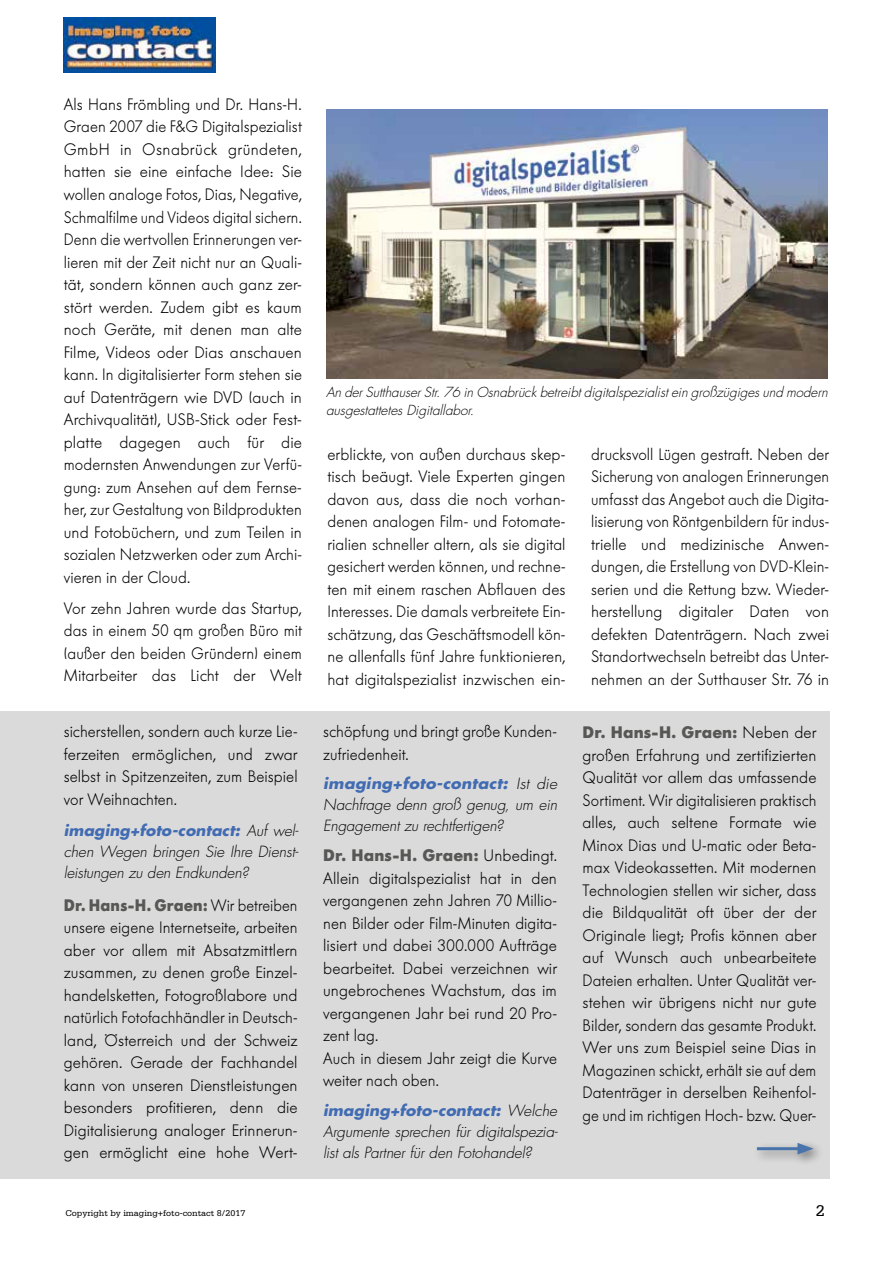
<style>
.page{position:relative;width:893px;height:1263px;background:#fff}
.page>*{position:absolute;margin:0;border:0;box-sizing:border-box;transform-origin:0 0}
.t1{font:300 16.5px/22.5px "Futura BQ";letter-spacing:.005em;color:#000;text-align:justify}
.t2{font:300 16.5px/22.5px "Futura BQ";letter-spacing:.005em;color:#000;text-align:justify;scale:.96 1}
.t3{font:300 16.5px/22.5px "Futura BQ";letter-spacing:.005em;color:#000;text-align:justify;scale:.95 1}
.t4{font:300 16.5px/22.5px "Futura BQ";letter-spacing:.005em;color:#000;text-align:justify;scale:.93 1}
.t5{font:16.5px "Serifa";color:#000}
.t6{font:italic 300 15px/21px "Futura";letter-spacing:-.005em;color:#000;text-align:justify}
.t7{font:italic 300 15px/21px "Futura";letter-spacing:-.005em;color:#000;text-align:justify;scale:1.05 1}
.t8{font:italic 300 13.5px/18px "Futura";color:#000}
.t9{font:9px "Serifa";color:#000}
.s1{font-weight:700;color:#416bb2}
.s2{font-weight:700;color:#575756}
</style>
<div class="page">
<div style="left:0;top:711px;width:829px;height:468px;background:#dadada"></div>
<img style="left:326px;top:110px;width:502px;height:269px">
<div style="left:753px;top:1139px;width:72px;height:28px;background:#000;opacity:.5"></div>
<hr style="left:757px;top:1147px;width:46px;height:3px;background:#4874ab">
<svg style="left:797px;top:1143px;width:17px;height:11px"></svg>
<img style="left:64px;top:17px;width:152px;height:56px">
<p class="t2" style="left:64px;top:93px;width:250px">Als Hans Frömbling und Dr. Hans-H.<br>Graen 2007 die F&amp;G Digitalspezialist GmbH in Osnabrück gründeten, hatten sie eine einfache Idee: Sie wollen analoge Fotos, Dias, Negative, Schmalfilme und Videos digital sichern.<br>Denn die wertvollen Erinnerungen ver&shy;lieren mit der Zeit nicht nur an Quali&shy;tät, sondern können auch ganz zer&shy;stört werden. Zudem gibt es kaum noch Geräte, mit denen man alte Filme, Videos oder Dias anschauen kann. In digitalisierter Form stehen sie auf Datenträgern wie DVD (auch in Archivqualität), USB-Stick oder Fest&shy;platte dagegen auch für die modernsten Anwendungen zur Verfü&shy;gung: zum Ansehen auf dem Fernse&shy;her, zur Gestaltung von Bildprodukten und Fotobüchern, und zum Teilen in sozialen Netzwerken oder zum Archi&shy;vieren in der Cloud.</p>
<p class="t1" style="left:64px;top:597px;width:240px">Vor zehn Jahren wurde das Startup, das in einem 50 qm großen Büro mit (außer den beiden Gründern) einem Mitarbeiter das Licht der Welt</p>
<p class="t3" style="left:64px;top:720px;width:248px">sicherstellen, sondern auch kurze Lie&shy;ferzeiten ermöglichen, und zwar selbst in Spitzenzeiten, zum Beispiel vor Weihnachten.</p>
<p class="t6" style="left:64px;top:820px;width:236px"><span class="s1">imaging+foto-contact:</span> Auf wel&shy;chen Wegen bringen Sie Ihre Dienst&shy;leistungen zu den Endkunden?</p>
<p class="t4" style="left:64px;top:894px;width:253px"><span class="s2">Dr. Hans-H. Graen:</span> Wir betreiben unsere eigene Internetseite, arbeiten aber vor allem mit Absatzmittlern zusammen, zu denen große Einzel&shy;handelsketten, Fotogroßlabore und natürlich Fotofachhändler in Deutsch&shy;land, Österreich und der Schweiz gehören. Gerade der Fachhandel kann von unseren Dienstleistungen besonders profitieren, denn die Digitalisierung analoger Erinnerun&shy;gen ermöglicht eine hohe Wert-</p>
<p class="t8" style="left:326px;top:384px;width:504px">An der Sutthauser Str. 76 in Osnabrück betreibt digitalspezialist ein großzügiges und modern ausgestattetes Digitallabor.</p>
<p class="t1" style="left:327px;top:443px;width:240px">erblickte, von außen durchaus skep&shy;tisch beäugt. Viele Experten gingen davon aus, dass die noch vorhan&shy;denen analogen Film- und Fotomate&shy;rialien schneller altern, als sie digital gesichert werden können, und rechne&shy;ten mit einem raschen Abflauen des Interesses. Die damals verbreitete Ein&shy;schätzung, das Geschäftsmodell kön&shy;ne allenfalls fünf Jahre funktionieren, hat digitalspezialist inzwischen ein-</p>
<p class="t3" style="left:591px;top:443px;width:252px">drucksvoll Lügen gestraft. Neben der Sicherung von analogen Erinnerungen umfasst das Angebot auch die Digita&shy;lisierung von Röntgenbildern für indus&shy;trielle und medizinische Anwen&shy;dungen, die Erstellung von DVD-Klein&shy;serien und die Rettung bzw. Wieder&shy;herstellung digitaler Daten von defekten Datenträgern. Nach zwei Standortwechseln betreibt das Unter&shy;nehmen an der Sutthauser Str. 76 in</p>
<p class="t3" style="left:323px;top:720px;width:248px">schöpfung und bringt große Kunden&shy;zufriedenheit.</p>
<p class="t7" style="left:323px;top:773px;width:224px"><span class="s1">imaging+foto-contact:</span> Ist die Nachfrage denn groß genug, um ein Engagement zu rechtfertigen?</p>
<p class="t1" style="left:323px;top:845px;width:235px;text-align:left"><span class="s2">Dr. Hans-H. Graen:</span> Unbedingt.<br>Allein digitalspezialist hat in den vergangenen zehn Jahren 70 Millio&shy;nen Bilder oder Film-Minuten digita&shy;lisiert und dabei 300.000 Aufträge bearbeitet. Dabei verzeichnen wir ungebrochenes Wachstum, das im vergangenen Jahr bei rund 20 Pro&shy;zent lag.<br>Auch in diesem Jahr zeigt die Kurve weiter nach oben.</p>
<p class="t6" style="left:323px;top:1100px;width:236px"><span class="s1">imaging+foto-contact:</span> Welche Argumente sprechen für digitalspezia&shy;list als Partner für den Fotohandel?</p>
<p class="t1" style="left:583px;top:721px;width:235px"><span class="s2">Dr. Hans-H. Graen:</span> Neben der großen Erfahrung und zertifizierten Qualität vor allem das umfassende Sortiment. Wir digitalisieren praktisch alles, auch seltene Formate wie Minox Dias und U-matic oder Beta&shy;max Videokassetten. Mit modernen Technologien stellen wir sicher, dass die Bildqualität oft über der der Originale liegt; Profis können aber auf Wunsch auch unbearbeitete Dateien erhalten. Unter Qualität ver&shy;stehen wir übrigens nicht nur gute Bilder, sondern das gesamte Produkt.<br>Wer uns zum Beispiel seine Dias in Magazinen schickt, erhält sie auf dem Datenträger in derselben Reihenfol&shy;ge und im richtigen Hoch- bzw. Quer-</p>
<p class="t9" style="left:65px;top:1208px;width:181px">Copyright by imaging+foto-contact 8/2017</p>
<p class="t5" style="left:816px;top:1201px;width:11px">2</p>
</div>
